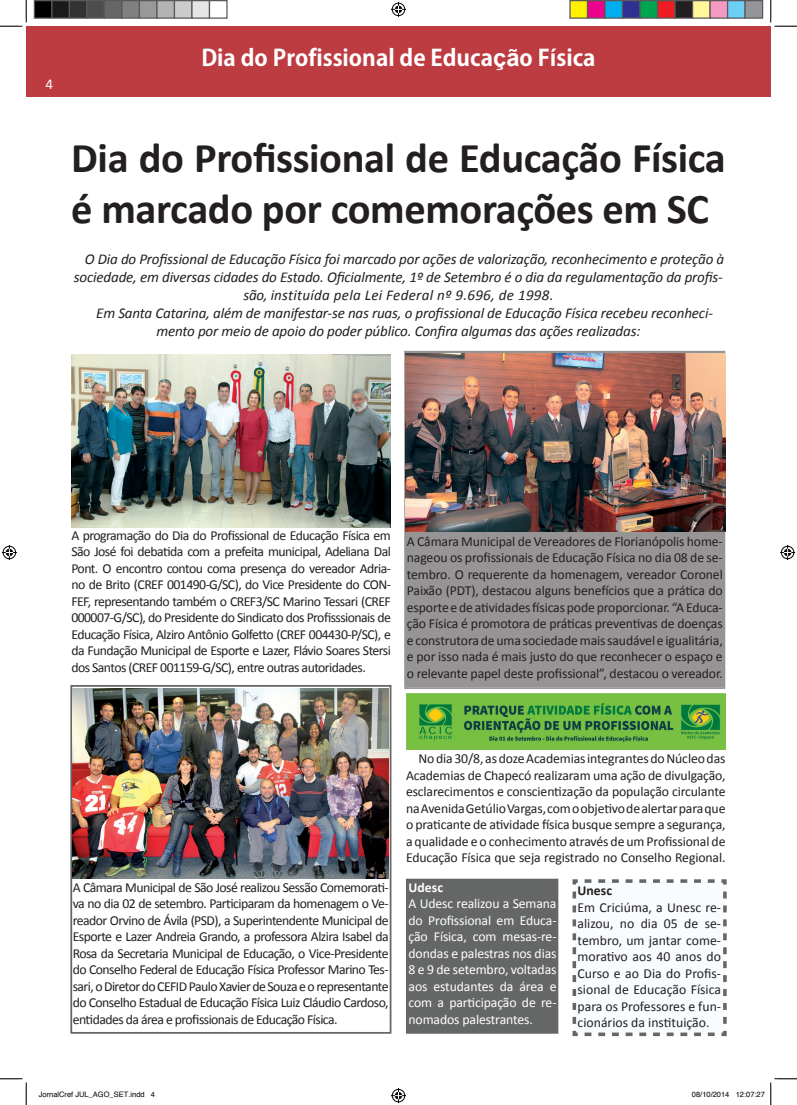
<style>
.page{position:relative;width:797px;height:1105px;background:#fff}
.page>*{position:absolute;margin:0;border:0;box-sizing:border-box;transform-origin:0 0}
.t1{font:700 42.5px/51px "Calibri";letter-spacing:-.01em;color:#231f20}
.t2{font:700 22.5px "Adobe Gothic Std";color:#fff}
.t3{font:italic 15px "Calibri";letter-spacing:-.01em;color:#231f20}
.t4{font:italic 15px "Calibri";letter-spacing:.02em;color:#231f20}
.t5{font:15px "Calibri";color:#fff}
.t6{font:13.75px/16.5px "Calibri";letter-spacing:-.02em;color:#231f20;text-align:justify}
.t7{font:13.75px/16.5px "Calibri";letter-spacing:-.01em;color:#fff;text-align:justify}
.t8{font:700 13.75px "Calibri";color:#231f20}
.t9{font:700 13.75px "Calibri";color:#fff}
.t10{font:7.5px "Helvetica";color:#000}
.s1{font-family:"Arial";font-size:23.75px}
</style>
<div class="page">
<div style="left:406px;top:879px;width:152px;height:155px;background:#656666"></div>
<svg style="left:572px;top:879px;width:155px;height:158px"></svg>
<div style="left:404px;top:351px;width:321px;height:338px;background:#969494"></div>
<div style="left:70px;top:685px;width:321px;height:349px;border:2px solid #656666"></div>
<div style="left:26px;top:26px;width:744px;height:70px;background:#bc3c41"></div>
<img style="left:71px;top:354px;width:320px;height:173px">
<img style="left:405px;top:354px;width:320px;height:177px">
<img style="left:73px;top:689px;width:316px;height:190px">
<img style="left:406px;top:694px;width:319px;height:56px">
<svg style="left:0;top:0;width:27px;height:27px"></svg>
<svg style="left:0;top:1078px;width:27px;height:27px"></svg>
<svg style="left:770px;top:0;width:27px;height:27px"></svg>
<svg style="left:391px;top:2px;width:15px;height:15px"></svg>
<svg style="left:391px;top:1088px;width:15px;height:15px"></svg>
<svg style="left:2px;top:545px;width:15px;height:15px"></svg>
<svg style="left:780px;top:545px;width:15px;height:15px"></svg>
<div style="left:34px;top:1px;width:18px;height:17px;background:#000"></div>
<div style="left:34px;top:0;width:18px;height:19px;border:1px solid #595959"></div>
<div style="left:52px;top:1px;width:17px;height:17px;background:#1a1a1a"></div>
<div style="left:51px;top:0;width:19px;height:19px;border:1px solid #595959"></div>
<div style="left:69px;top:1px;width:18px;height:17px;background:#333"></div>
<div style="left:69px;top:0;width:19px;height:19px;border:1px solid #595959"></div>
<div style="left:87px;top:1px;width:17px;height:17px;background:#4d4d4d"></div>
<div style="left:86px;top:0;width:19px;height:19px;border:1px solid #595959"></div>
<div style="left:104px;top:1px;width:18px;height:17px;background:#666"></div>
<div style="left:104px;top:0;width:18px;height:19px;border:1px solid #595959"></div>
<div style="left:122px;top:1px;width:17px;height:17px;background:#808080"></div>
<div style="left:121px;top:0;width:19px;height:19px;border:1px solid #595959"></div>
<div style="left:139px;top:1px;width:18px;height:17px;background:#999"></div>
<div style="left:139px;top:0;width:19px;height:19px;border:1px solid #595959"></div>
<div style="left:157px;top:1px;width:17px;height:17px;background:#b3b3b3"></div>
<div style="left:156px;top:0;width:19px;height:19px;border:1px solid #595959"></div>
<div style="left:174px;top:1px;width:18px;height:17px;background:#ccc"></div>
<div style="left:174px;top:0;width:18px;height:19px;border:1px solid #595959"></div>
<div style="left:192px;top:1px;width:17px;height:17px;background:#e6e6e6"></div>
<div style="left:191px;top:0;width:19px;height:19px;border:1px solid #595959"></div>
<div style="left:209px;top:0;width:19px;height:19px;border:1px solid #595959"></div>
<div style="left:570px;top:1px;width:17px;height:17px;background:#fff101"></div>
<div style="left:569px;top:0;width:19px;height:19px;border:1px solid #595959"></div>
<div style="left:587px;top:1px;width:18px;height:17px;background:#ed028c"></div>
<div style="left:587px;top:0;width:18px;height:19px;border:1px solid #595959"></div>
<div style="left:605px;top:1px;width:17px;height:17px;background:#00aeef"></div>
<div style="left:604px;top:0;width:19px;height:19px;border:1px solid #595959"></div>
<div style="left:622px;top:1px;width:18px;height:17px;background:#2e3092"></div>
<div style="left:622px;top:0;width:18px;height:19px;border:1px solid #595959"></div>
<div style="left:640px;top:1px;width:17px;height:17px;background:#00a54f"></div>
<div style="left:639px;top:0;width:19px;height:19px;border:1px solid #595959"></div>
<div style="left:657px;top:1px;width:18px;height:17px;background:#ee1d23"></div>
<div style="left:657px;top:0;width:18px;height:19px;border:1px solid #595959"></div>
<div style="left:675px;top:1px;width:17px;height:17px;background:#231f20"></div>
<div style="left:674px;top:0;width:19px;height:19px;border:1px solid #595959"></div>
<div style="left:692px;top:1px;width:18px;height:17px;background:#fff79a"></div>
<div style="left:692px;top:0;width:18px;height:19px;border:1px solid #595959"></div>
<div style="left:710px;top:1px;width:17px;height:17px;background:#f499c2"></div>
<div style="left:709px;top:0;width:19px;height:19px;border:1px solid #595959"></div>
<div style="left:727px;top:1px;width:18px;height:17px;background:#6bcff6"></div>
<div style="left:727px;top:0;width:18px;height:19px;border:1px solid #595959"></div>
<div style="left:745px;top:1px;width:17px;height:17px;background:#939598"></div>
<div style="left:744px;top:0;width:19px;height:19px;border:1px solid #595959"></div>
<svg style="left:770px;top:1078px;width:27px;height:27px"></svg>
<p class="t5" style="left:45px;top:75px;width:9px">4</p>
<h2 class="t2" style="left:201px;top:44px;width:396px">Dia do Profissional de Educa<span class="s1">çã</span>o F<span class="s1">í</span>sica</h2>
<h1 class="t1" style="left:71px;top:132px;width:656px">Dia do Profissional de Educação Física é marcado por comemorações em SC</h1>
<p class="t3" style="left:85px;top:249px;width:641px">O Dia do Profissional de Educação Física foi marcado por ações de valorização, reconhecimento e proteção à</p>
<p class="t3" style="left:74px;top:267px;width:650px">sociedade, em diversas cidades do Estado. Oficialmente, 1º de Setembro é o dia da regulamentação da profis-</p>
<p class="t4" style="left:243px;top:285px;width:311px">são, instituída pela Lei Federal nº 9.696, de 1998.</p>
<p class="t3" style="left:96px;top:303px;width:618px">Em Santa Catarina, além de manifestar-se nas ruas, o profissional de Educação Física recebeu reconheci-</p>
<p class="t3" style="left:156px;top:321px;width:485px">mento por meio de apoio do poder público. Confira algumas das ações realizadas:</p>
<p class="t6" style="left:71px;top:527px;width:321px">A programação do Dia do Profissional de Educação Física em São José foi debatida com a prefeita municipal, Adeliana Dal Pont. O encontro contou coma presença do vereador Adria&shy;no de Brito (CREF 001490-G/SC), do Vice Presidente do CON-FEF, representando também o CREF3/SC Marino Tessari (CREF 000007-G/SC), do Presidente do Sindicato dos Profisssionais de Educação Física, Alziro Antônio Golfetto (CREF 004430-P/SC), e da Fundação Municipal de Esporte e Lazer, Flávio Soares Stersi dos Santos (CREF 001159-G/SC), entre outras autoridades.</p>
<p class="t6" style="left:407px;top:533px;width:317px">A Câmara Municipal de Vereadores de Florianópolis home&shy;nageou os profissionais de Educação Física no dia 08 de se&shy;tembro. O requerente da homenagem, vereador Coronel Paixão (PDT), destacou alguns benefícios que a prática do esporte e de atividades físicas pode proporcionar. “A Educa&shy;ção Física é promotora de práticas preventivas de doenças e construtora de uma sociedade mais saudável e igualitária, e por isso nada é mais justo do que reconhecer o espaço e o relevante papel deste profissional”, destacou o vereador.</p>
<p class="t6" style="left:73px;top:879px;width:317px">A Câmara Municipal de São José realizou Sessão Comemorati&shy;va no dia 02 de setembro. Participaram da homenagem o Ve&shy;reador Orvino de Ávila (PSD), a Superintendente Municipal de Esporte e Lazer Andreia Grando, a professora Alzira Isabel da Rosa da Secretaria Municipal de Educação, o Vice-Presidente do Conselho Federal de Educação Física Professor Marino Tes&shy;sari, o Diretor do CEFID Paulo Xavier de Souza e o representante do Conselho Estadual de Educação Física Luiz Cláudio Cardoso, entidades da área e profissionais de Educação Física.</p>
<p class="t6" style="left:406px;top:751px;width:321px;text-indent:12px">No dia 30/8, as doze Academias integrantes do Núcleo das Academias de Chapecó realizaram uma ação de divulgação, esclarecimentos e conscientização da população circulante na Avenida Getúlio Vargas, com o objetivo de alertar para que o praticante de atividade física busque sempre a segurança, a qualidade e o conhecimento através de um Profissional de Educação Física que seja registrado no Conselho Regional.</p>
<p class="t8" style="left:577px;top:882px;width:36px">Unesc</p>
<p class="t6" style="left:577px;top:899px;width:145px">Em Criciúma, a Unesc re&shy;alizou, no dia 05 de se&shy;tembro, um jantar come&shy;morativo aos 40 anos do Curso e ao Dia do Profis&shy;sional de Educação Física para os Professores e fun&shy;cionários da instituição.</p>
<p class="t9" style="left:408px;top:879px;width:36px">Udesc</p>
<p class="t7" style="left:408px;top:896px;width:149px">A Udesc realizou a Semana do Profissional em Educa&shy;ção Física, com mesas-re&shy;dondas e palestras nos dias 8 e 9 de setembro, voltadas aos estudantes da área e com a participação de re&shy;nomados palestrantes.</p>
<p class="t10" style="left:39px;top:1090px;width:118px">JornalCref JUL_AGO_SET.indd 4</p>
<p class="t10" style="left:692px;top:1090px;width:74px">08/10/2014 12:07:27</p>
</div>
